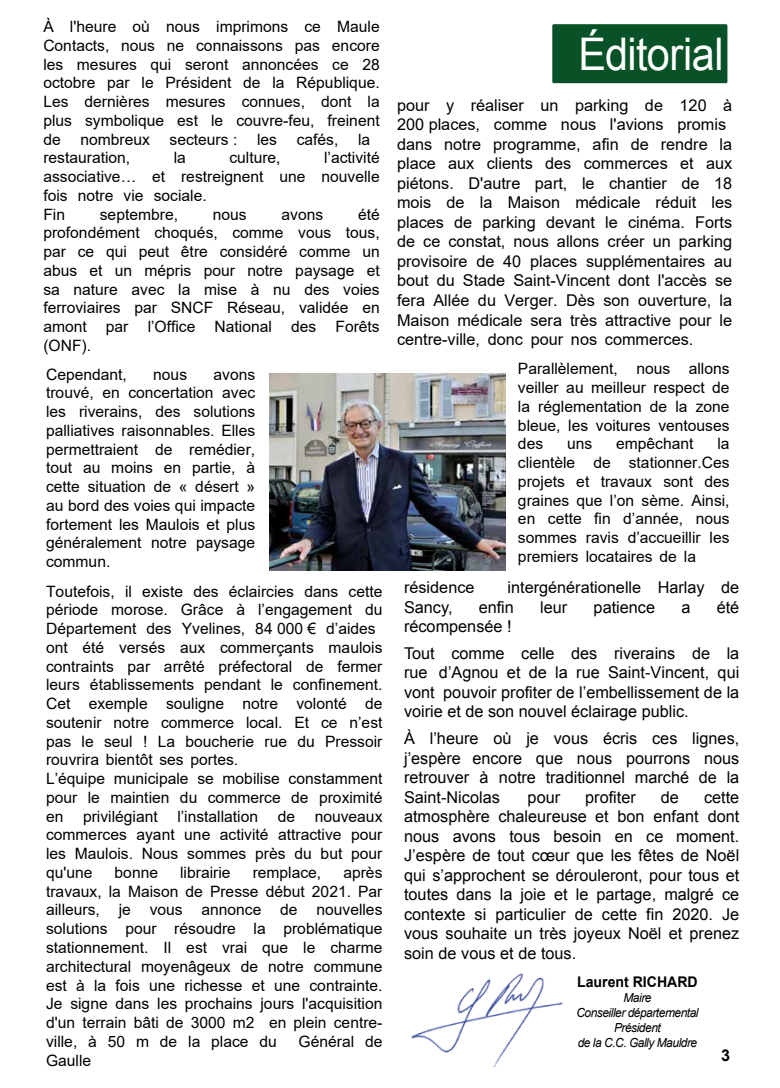
<style>
.page{position:relative;width:780px;height:1088px;background:#fff}
.page>*{position:absolute;margin:0;border:0;box-sizing:border-box;transform-origin:0 0}
.t1{font:45px "Arial";letter-spacing:-.015em;color:#fff;scale:.92 1}
.t2{font:16.25px/19.5px "Arial";color:#000;text-align:justify}
.t3{font:700 16.25px "Arial";color:#000}
.t4{font:15.62px/18.8px "Arial";color:#000;text-align:justify}
.t5{font:700 14.75px "Arial";color:#000;scale:.96 1}
.t6{font:italic 12.5px/15px "Arial";letter-spacing:-.04em;color:#000;text-align:center;scale:.96 1}
</style>
<div class="page">
<img style="left:411px;top:973px;width:152px;height:95px">
<div style="left:552px;top:24px;width:175px;height:59px;background:#095228;border-radius:2px"></div>
<img style="left:269px;top:374px;width:236px;height:196px">
<p class="t4" style="left:43px;top:17px;width:338px">À l'heure où nous imprimons ce Maule Contacts, nous ne connaissons pas encore les mesures qui seront annoncées ce 28 octobre par le Président de la République.<br>Les dernières mesures connues, dont la plus symbolique est le couvre-feu, freinent de</p>
<p class="t4" style="left:80px;top:130px;width:71px">nombreux</p>
<p class="t4" style="left:169px;top:130px;width:69px">secteurs :</p>
<p class="t4" style="left:257px;top:130px;width:21px">les</p>
<p class="t4" style="left:297px;top:130px;width:43px">cafés,</p>
<p class="t4" style="left:358px;top:130px;width:14px">la</p>
<p class="t4" style="left:43px;top:148px;width:88px">restauration,</p>
<p class="t4" style="left:174px;top:148px;width:14px">la</p>
<p class="t4" style="left:229px;top:148px;width:53px">culture,</p>
<p class="t4" style="left:43px;top:148px;width:338px;text-align:left;text-indent:281px">l’activité associative… et restreignent une nouvelle fois notre vie sociale.<br>Fin</p>
<p class="t4" style="left:43px;top:205px;width:338px;text-indent:314px">été profondément choqués, comme vous tous, par ce qui peut être considéré comme un abus et un mépris pour notre paysage et sa nature avec la mise à nu des voies ferroviaires par SNCF Réseau, validée en amont par l’Office National des Forêts (ONF).</p>
<p class="t4" style="left:46px;top:365px;width:82px">Cependant,</p>
<p class="t4" style="left:153px;top:365px;width:35px">nous</p>
<p class="t4" style="left:100px;top:205px;width:80px">septembre,</p>
<p class="t4" style="left:213px;top:205px;width:35px">nous</p>
<p class="t4" style="left:281px;top:205px;width:43px">avons</p>
<p class="t4" style="left:46px;top:365px;width:211px;text-indent:167px">avons trouvé, en concertation avec les riverains, des solutions palliatives raisonnables. Elles permettraient de remédier, tout au moins en partie, à cette situation de « désert » au bord des voies qui impacte fortement les Maulois et plus généralement notre paysage commun.</p>
<p class="t4" style="left:46px;top:582px;width:338px;text-align:left">Toutefois, il existe des éclaircies dans cette période morose. Grâce à l’engagement du Département des Yvelines, 84 000 € d’aides ont été versés aux commerçants maulois contraints par arrêté préfectoral de fermer leurs établissements pendant le confinement.<br>Cet exemple souligne notre volonté de soutenir notre commerce local. Et ce n’est pas le seul ! La boucherie rue du Pressoir rouvrira bientôt ses portes.<br>L’équipe municipale se mobilise constamment pour le maintien du commerce de proximité en</p>
<p class="t4" style="left:83px;top:807px;width:76px">privilégiant</p>
<p class="t4" style="left:177px;top:807px;width:82px">l’installation</p>
<p class="t4" style="left:278px;top:807px;width:19px">de</p>
<p class="t4" style="left:46px;top:807px;width:338px;text-indent:268px">nouveaux commerces ayant une activité attractive pour les Maulois. Nous sommes près du but pour qu'une</p>
<p class="t4" style="left:46px;top:863px;width:338px;text-indent:297px">après travaux, la Maison de Presse début 2021. Par ailleurs, je vous annonce de nouvelles solutions pour résoudre la problématique stationnement. Il est vrai que le charme architectural moyenâgeux de notre commune est à la fois une richesse et une contrainte.<br>Je signe dans les prochains jours l'acquisition d'un terrain bâti de 3000 m2 en plein centre&shy;ville, à 50 m de la place du</p>
<p class="t4" style="left:115px;top:863px;width:45px">bonne</p>
<p class="t4" style="left:180px;top:863px;width:52px">librairie</p>
<p class="t4" style="left:253px;top:863px;width:70px">remplace,</p>
<p class="t4" style="left:298px;top:1032px;width:85px">Général de</p>
<p class="t4" style="left:46px;top:1050px;width:47px">Gaulle</p>
<h1 class="t1" style="left:578px;top:25px;width:159px">Éditorial</h1>
<p class="t2" style="left:397px;top:95px;width:337px;text-align:left">pour y réaliser un parking de 120 à 200 places, comme nous l'avions promis dans notre programme, afin de rendre la place aux clients des commerces et aux piétons. D'autre part, le chantier de 18 mois de la Maison médicale réduit les places de parking devant le cinéma. Forts de ce constat, nous allons créer un parking provisoire de 40 places supplémentaires au bout du Stade Saint-Vincent dont l'accès se fera Allée du Verger. Dès son ouverture, la Maison médicale sera très attractive pour le centre-ville, donc pour nos commerces.</p>
<p class="t4" style="left:518px;top:359px;width:213px">Parallèlement, nous allons veiller au meilleur respect de la réglementation de la zone bleue, les voitures ventouses des</p>
<p class="t4" style="left:567px;top:434px;width:27px">uns</p>
<p class="t4" style="left:616px;top:434px;width:79px">empêchant</p>
<p class="t4" style="left:518px;top:434px;width:213px;text-indent:199px">la clientèle de stationner.Ces projets et travaux sont des graines que l’on sème. Ainsi, en cette fin d’année, nous sommes ravis d’accueillir les premiers locataires de la</p>
<p class="t2" style="left:404px;top:578px;width:72px">résidence</p>
<p class="t2" style="left:507px;top:578px;width:233px">intergénérationelle Harlay de</p>
<p class="t2" style="left:404px;top:597px;width:50px">Sancy,</p>
<p class="t2" style="left:478px;top:597px;width:37px">enfin</p>
<p class="t2" style="left:540px;top:597px;width:29px">leur</p>
<p class="t2" style="left:593px;top:597px;width:63px">patience</p>
<p class="t2" style="left:681px;top:597px;width:11px">a</p>
<p class="t2" style="left:716px;top:597px;width:24px">été</p>
<p class="t2" style="left:404px;top:613px;width:337px;line-height:26.6px">récompensée !<br>Tout comme celle des riverains de la</p>
<p class="t2" style="left:404px;top:663px;width:337px">rue d’Agnou et de la rue Saint-Vincent, qui vont pouvoir profiter de l’embellissement de la voirie et de son nouvel éclairage public.</p>
<p class="t2" style="left:404px;top:729px;width:337px">À l’heure où je vous écris ces lignes, j’espère encore que nous pourrons nous retrouver à notre traditionnel marché de la Saint-Nicolas</p>
<p class="t2" style="left:527px;top:787px;width:34px">pour</p>
<p class="t2" style="left:585px;top:787px;width:52px">profiter</p>
<p class="t2" style="left:661px;top:787px;width:20px">de</p>
<p class="t2" style="left:404px;top:787px;width:337px;text-indent:300px">cette atmosphère chaleureuse et bon enfant dont nous avons tous besoin en ce moment.<br>J’espère de tout cœur que les fêtes de Noël qui s’approchent se dérouleront, pour tous et toutes dans la joie et le partage, malgré ce contexte si particulier de cette fin 2020. Je vous souhaite un très joyeux Noël et prenez soin de vous et de tous.</p>
<p class="t5" style="left:577px;top:972px;width:127px">Laurent RICHARD</p>
<p class="t6" style="left:576px;top:990px;width:129px">Maire<br>Conseiller départemental<br>Président<br>de la C.C. Gally Mauldre</p>
<p class="t3" style="left:721px;top:1044px;width:11px">3</p>
</div>
